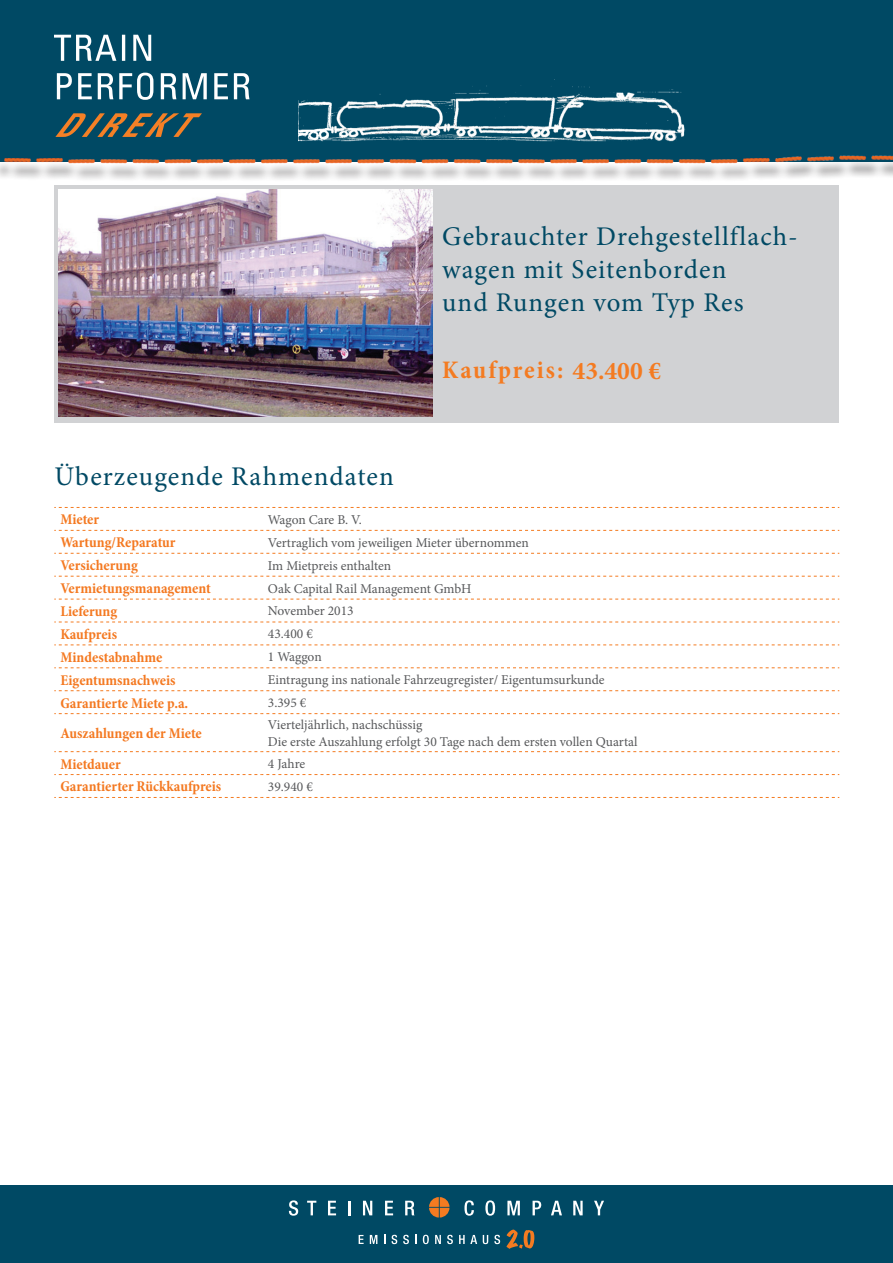
<style>
.page{position:relative;width:893px;height:1263px;background:#fff}
.page>*{position:absolute;margin:0;border:0;box-sizing:border-box;transform-origin:0 0}
.t1{font:27px/33px "Minion Pro";letter-spacing:.04em;color:#004964}
.t2{font:700 condensed 25.5px "Minion Pro";letter-spacing:.075em;color:#f47b21}
.t3{font:700 condensed 15px "Minion Pro";color:#f47921}
.t4{font:13.5px/16.2px "Minion Pro";color:#57585a}
.s1{font-stretch:normal}
</style>
<div class="page">
<div style="left:54px;top:185px;width:785px;height:238px;background:#d1d2d4"></div>
<div style="left:0;top:0;width:893px;height:161px;background:#004964"></div>
<div style="left:0;top:1185px;width:893px;height:78px;background:#004964"></div>
<svg style="left:289px;top:1200px;width:9px;height:16px"></svg>
<svg style="left:307px;top:1201px;width:9px;height:14px"></svg>
<svg style="left:328px;top:1201px;width:8px;height:14px"></svg>
<svg style="left:348px;top:1201px;width:2px;height:14px"></svg>
<svg style="left:363px;top:1201px;width:9px;height:14px"></svg>
<svg style="left:385px;top:1201px;width:8px;height:14px"></svg>
<svg style="left:405px;top:1201px;width:10px;height:14px"></svg>
<svg style="left:464px;top:1200px;width:10px;height:16px"></svg>
<svg style="left:485px;top:1200px;width:10px;height:16px"></svg>
<svg style="left:507px;top:1201px;width:13px;height:14px"></svg>
<svg style="left:533px;top:1201px;width:8px;height:14px"></svg>
<svg style="left:551px;top:1201px;width:11px;height:14px"></svg>
<svg style="left:573px;top:1201px;width:10px;height:14px"></svg>
<svg style="left:594px;top:1201px;width:10px;height:14px"></svg>
<svg style="left:429px;top:1197px;width:20px;height:20px"></svg>
<svg style="left:359px;top:1235px;width:5px;height:9px"></svg>
<svg style="left:370px;top:1235px;width:7px;height:9px"></svg>
<svg style="left:392px;top:1235px;width:5px;height:9px"></svg>
<svg style="left:403px;top:1235px;width:6px;height:9px"></svg>
<svg style="left:423px;top:1235px;width:6px;height:9px"></svg>
<svg style="left:435px;top:1235px;width:6px;height:9px"></svg>
<svg style="left:447px;top:1235px;width:6px;height:9px"></svg>
<svg style="left:459px;top:1235px;width:18px;height:9px"></svg>
<svg style="left:483px;top:1235px;width:5px;height:9px"></svg>
<svg style="left:494px;top:1235px;width:6px;height:9px"></svg>
<svg style="left:506px;top:1229px;width:28px;height:20px"></svg>
<img style="left:298px;top:79px;width:387px;height:63px">
<svg style="left:57px;top:73px;width:193px;height:27px"></svg>
<svg style="left:54px;top:35px;width:97px;height:26px"></svg>
<svg style="left:55px;top:113px;width:147px;height:24px"></svg>
<svg style="left:54px;top:507px;width:785px;height:1px"></svg>
<svg style="left:54px;top:530px;width:785px;height:1px"></svg>
<svg style="left:54px;top:553px;width:785px;height:1px"></svg>
<svg style="left:54px;top:576px;width:785px;height:1px"></svg>
<svg style="left:54px;top:599px;width:785px;height:1px"></svg>
<svg style="left:54px;top:622px;width:785px;height:1px"></svg>
<svg style="left:54px;top:644px;width:785px;height:1px"></svg>
<svg style="left:54px;top:667px;width:785px;height:1px"></svg>
<svg style="left:54px;top:690px;width:785px;height:1px"></svg>
<svg style="left:54px;top:713px;width:785px;height:1px"></svg>
<svg style="left:54px;top:751px;width:785px;height:1px"></svg>
<svg style="left:54px;top:774px;width:785px;height:1px"></svg>
<svg style="left:54px;top:797px;width:785px;height:1px"></svg>
<img style="left:59px;top:205px;width:374px;height:211px">
<img style="left:0;top:155px;width:893px;height:50px">
<h1 class="t1" style="left:442px;top:220px;width:357px">Gebrauchter Drehgestellflach&shy;wagen mit Seitenborden<br>und Rungen vom Typ Res</h1>
<h1 class="t1" style="left:54px;top:460px;width:341px">Überzeugende Rahmendaten</h1>
<h2 class="t2" style="left:442px;top:352px;width:220px">Kaufpreis: <span class="s1">43.400 €</span></h2>
<p class="t3" style="left:60px;top:509px;width:40px">Mieter</p>
<p class="t4" style="left:268px;top:511px;width:96px">Wagon Care B. V.</p>
<p class="t3" style="left:60px;top:532px;width:117px">Wartung/Reparatur</p>
<p class="t4" style="left:268px;top:534px;width:263px">Vertraglich vom jeweiligen Mieter übernommen</p>
<p class="t3" style="left:60px;top:555px;width:79px">Versicherung</p>
<p class="t4" style="left:268px;top:557px;width:125px">Im Mietpreis enthalten</p>
<p class="t3" style="left:60px;top:578px;width:152px">Vermietungsmanagement</p>
<p class="t4" style="left:268px;top:580px;width:205px">Oak Capital Rail Management GmbH</p>
<p class="t3" style="left:60px;top:601px;width:58px">Lieferung</p>
<p class="t4" style="left:268px;top:603px;width:87px">November 2013</p>
<p class="t3" style="left:60px;top:624px;width:58px">Kaufpreis</p>
<p class="t4" style="left:268px;top:626px;width:47px">43.400 €</p>
<p class="t3" style="left:60px;top:647px;width:104px">Mindestabnahme</p>
<p class="t4" style="left:268px;top:649px;width:55px">1 Waggon</p>
<p class="t3" style="left:60px;top:670px;width:117px">Eigentumsnachweis</p>
<p class="t4" style="left:268px;top:672px;width:338px">Eintragung ins nationale Fahrzeugregister/ Eigentumsurkunde</p>
<p class="t3" style="left:60px;top:692px;width:130px">Garantierte Miete p.a.</p>
<p class="t4" style="left:268px;top:695px;width:40px">3.395 €</p>
<p class="t3" style="left:60px;top:723px;width:143px">Auszahlungen der Miete</p>
<p class="t4" style="left:268px;top:717px;width:371px">Vierteljährlich, nachschüssig<br>Die erste Auszahlung erfolgt 30 Tage nach dem ersten vollen Quartal</p>
<p class="t3" style="left:60px;top:753px;width:62px">Mietdauer</p>
<p class="t4" style="left:268px;top:756px;width:39px">4 Jahre</p>
<p class="t3" style="left:60px;top:776px;width:163px">Garantierter Rückkaufpreis</p>
<p class="t4" style="left:268px;top:778px;width:47px">39.940 €</p>
</div>
